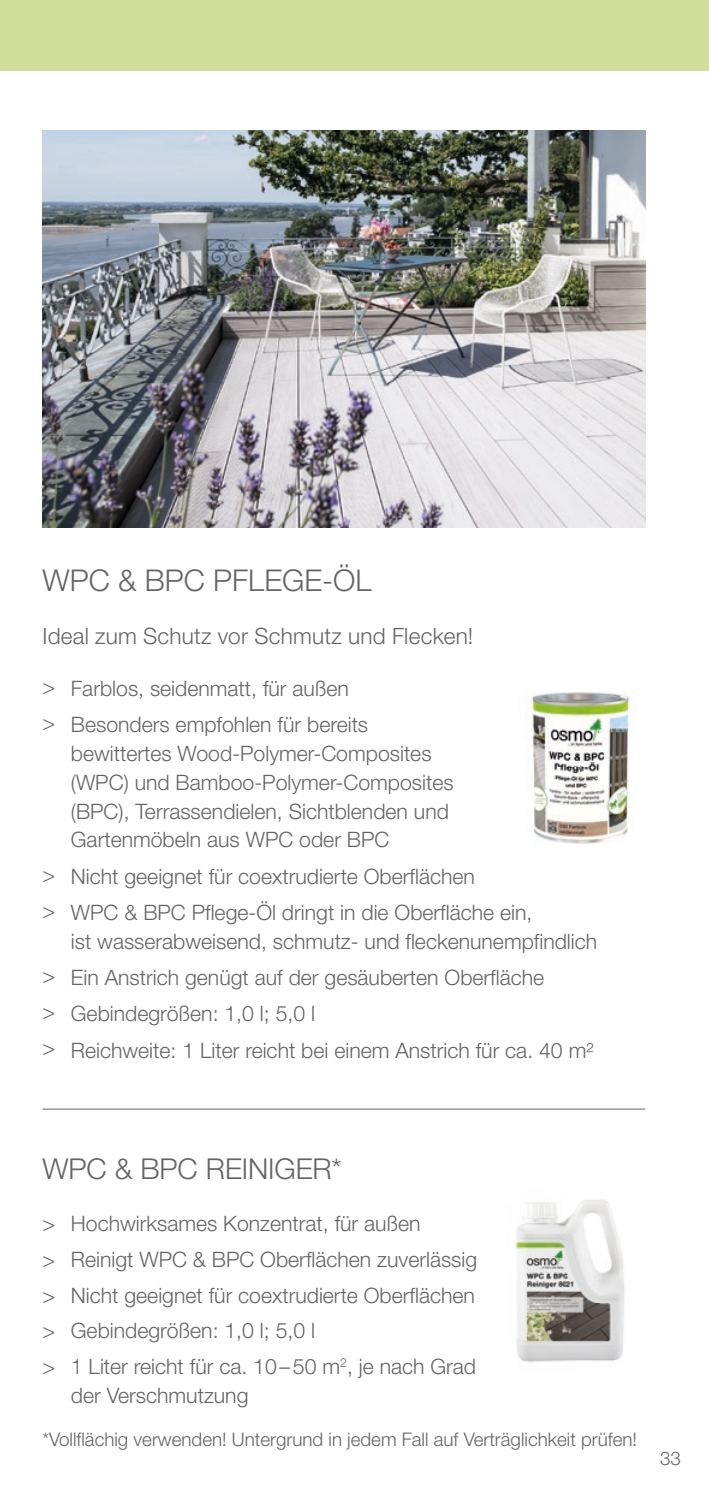
<style>
.page{position:relative;width:709px;height:1489px;background:#fff}
.page>*{position:absolute;margin:0;border:0;box-sizing:border-box;transform-origin:0 0}
.t1{font:300 30px "Helvetica Neue";color:#646463}
.t2{font:300 28.75px "Helvetica Neue";letter-spacing:-.005em;color:#646463}
.t3{font:300 22.5px "Helvetica Neue";letter-spacing:.01em;color:#646463}
.t4{font:300 21.25px/36.2px "Helvetica Neue";color:#646463}
.t5{font:300 18.75px "Helvetica Neue";color:#646463}
</style>
<div class="page">
<div style="left:0;top:0;width:709px;height:71px;background:#d0e09b"></div>
<img style="left:43px;top:131px;width:602px;height:397px">
<img style="left:515px;top:1200px;width:110px;height:163px">
<hr style="left:43px;top:1108px;width:602px;height:1px;background:#646463">
<img style="left:531px;top:692px;width:99px;height:152px">
<h1 class="t1" style="left:43px;top:562px;width:330px">WPC &amp; BPC PFLEGE-ÖL</h1>
<p class="t3" style="left:43px;top:622px;width:432px">Ideal zum Schutz vor Schmutz und Flecken!</p>
<p class="t4" style="left:43px;top:670px;width:327px">&gt; Farblos, seidenmatt, für außen<br>&gt; Besonders empfohlen für bereits</p>
<p class="t4" style="left:71px;top:738px;width:384px;line-height:28.8px">bewittertes Wood-Polymer-Composites (WPC) und Bamboo-Polymer-Composites (BPC), Terrassendielen, Sichtblenden und Gartenmöbeln aus WPC oder BPC</p>
<p class="t4" style="left:43px;top:857px;width:491px">&gt; Nicht geeignet für coextrudierte Oberflächen<br>&gt; WPC &amp; BPC Pflege-Öl dringt in die Oberfläche ein,</p>
<p class="t4" style="left:43px;top:922px;width:556px;text-indent:28px">ist wasserabweisend, schmutz- und fleckenunempfindlich &gt; Ein Anstrich genügt auf der gesäuberten Oberfläche<br>&gt; Gebindegrößen: 1,0 l; 5,0 l<br>&gt; Reichweite: 1 Liter reicht bei einem Anstrich für ca. 40 m²</p>
<h2 class="t2" style="left:43px;top:1150px;width:301px">WPC &amp; BPC REINIGER*</h2>
<p class="t4" style="left:43px;top:1204px;width:436px">&gt; Hochwirksames Konzentrat, für außen<br>&gt; Reinigt WPC &amp; BPC Oberflächen zuverlässig &gt; Nicht geeignet für coextrudierte Oberflächen &gt; Gebindegrößen: 1,0 l; 5,0 l<br>&gt; 1 Liter reicht für ca. 10 – 50 m<sup>2</sup>, je nach Grad</p>
<p class="t4" style="left:71px;top:1376px;width:179px">der Verschmutzung</p>
<p class="t5" style="left:43px;top:1428px;width:596px">*Vollflächig verwenden! Untergrund in jedem Fall auf Verträglichkeit prüfen!</p>
<p class="t5" style="left:660px;top:1446px;width:22px">33</p>
</div>
